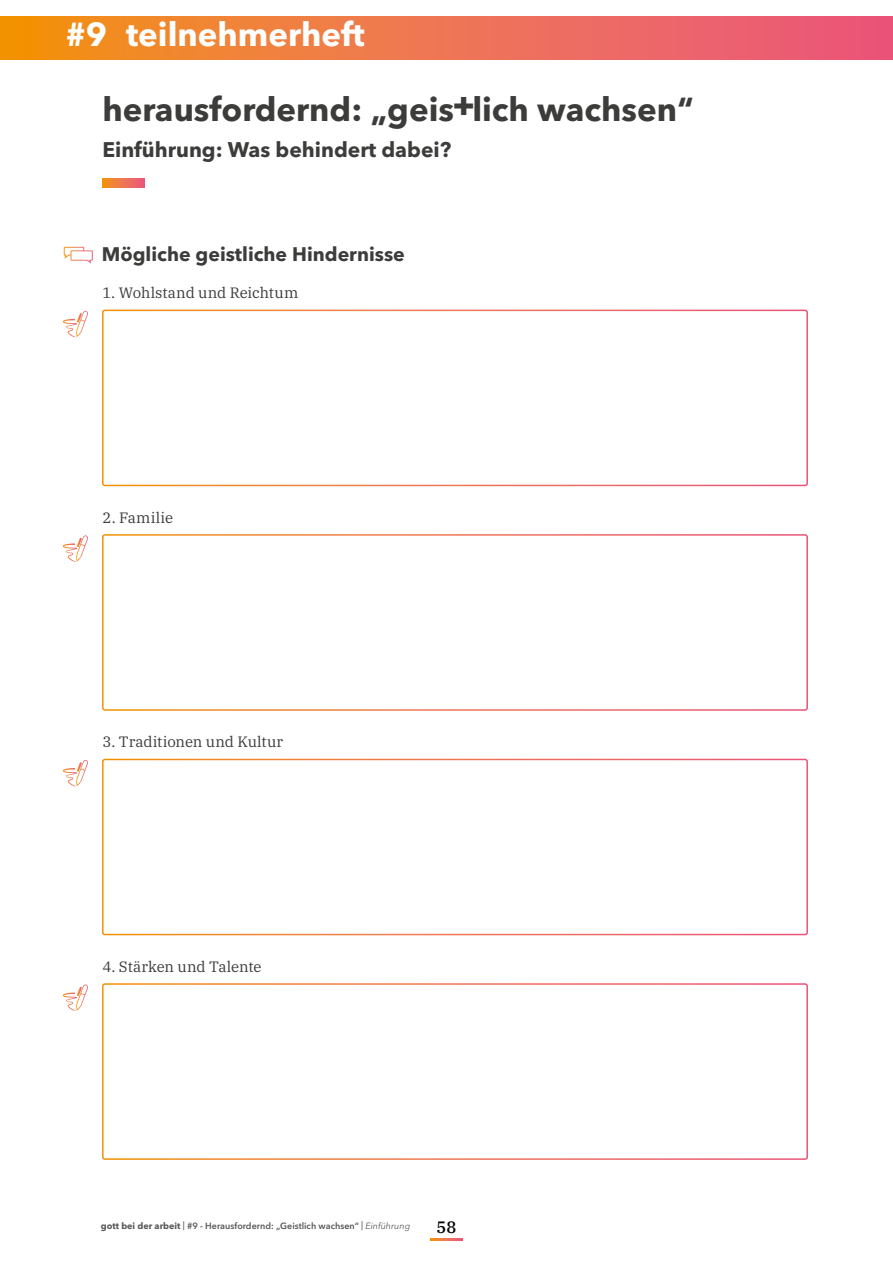
<style>
.page{position:relative;width:893px;height:1263px;background:#fff}
.page>*{position:absolute;margin:0;border:0;box-sizing:border-box;transform-origin:0 0}
.t1{font:700 33px "Avenir Next LT Pro";color:#3c3c3b}
.t2{font:700 33px "Avenir Next LT Pro";color:#fff}
.t3{font:700 21px "Avenir Next LT Pro";color:#3c3c3b}
.t4{font:700 19.5px "Avenir Next LT Pro";color:#3c3c3b}
.t5{font:500 16.5px "IBM Plex Serif";color:#000}
.t6{font:15px "IBM Plex Serif";letter-spacing:-.005em;color:#3c3c3b}
.t7{font:600 9px "Avenir Next LT Pro";color:#575756}
.s1{font-weight:800}
.s2{font-weight:700}
.s3{font-weight:400;font-style:italic}
</style>
<div class="page">
<svg style="left:0;top:17px;width:893px;height:42px;background:#ee744d"></svg>
<svg style="left:102px;top:179px;width:43px;height:8px"></svg>
<svg style="left:64px;top:247px;width:29px;height:17px"></svg>
<div style="left:102px;top:310px;width:706px;height:176px;border:2px solid #fff;border-radius:2px"></div>
<div style="left:102px;top:534px;width:706px;height:177px;border:2px solid #fff;border-radius:2px"></div>
<div style="left:102px;top:759px;width:706px;height:176px;border:2px solid #fff;border-radius:2px"></div>
<div style="left:102px;top:983px;width:706px;height:177px;border:2px solid #fff;border-radius:2px"></div>
<svg style="left:63px;top:311px;width:25px;height:26px"></svg>
<svg style="left:63px;top:535px;width:25px;height:27px"></svg>
<svg style="left:63px;top:760px;width:25px;height:26px"></svg>
<svg style="left:63px;top:984px;width:25px;height:27px"></svg>
<svg style="left:431px;top:1238px;width:31px;height:3px"></svg>
<h1 class="t2" style="left:66px;top:15px;width:300px">#9 teilnehmerheft</h1>
<h1 class="t1" style="left:102px;top:89px;width:593px">herausfordernd: „geis<span class="s1">+</span>lich wachsen“</h1>
<h2 class="t3" style="left:102px;top:137px;width:350px">Einführung: Was behindert dabei?</h2>
<h3 class="t4" style="left:102px;top:242px;width:304px">Mögliche geistliche Hindernisse</h3>
<p class="t6" style="left:103px;top:281px;width:197px">1. Wohlstand und Reichtum</p>
<p class="t6" style="left:103px;top:506px;width:72px">2. Familie</p>
<p class="t6" style="left:103px;top:730px;width:182px">3. Traditionen und Kultur</p>
<p class="t6" style="left:103px;top:955px;width:160px">4. Stärken und Talente</p>
<p class="t7" style="left:101px;top:1221px;width:311px"><span class="s2">gott bei der arbeit</span> <sup>|</sup> #9 - Herausfordernd: „Geistlich wachsen“ <sup>|</sup> <span class="s3">Einführung</span></p>
<p class="t5" style="left:437px;top:1214px;width:21px">58</p>
</div>
